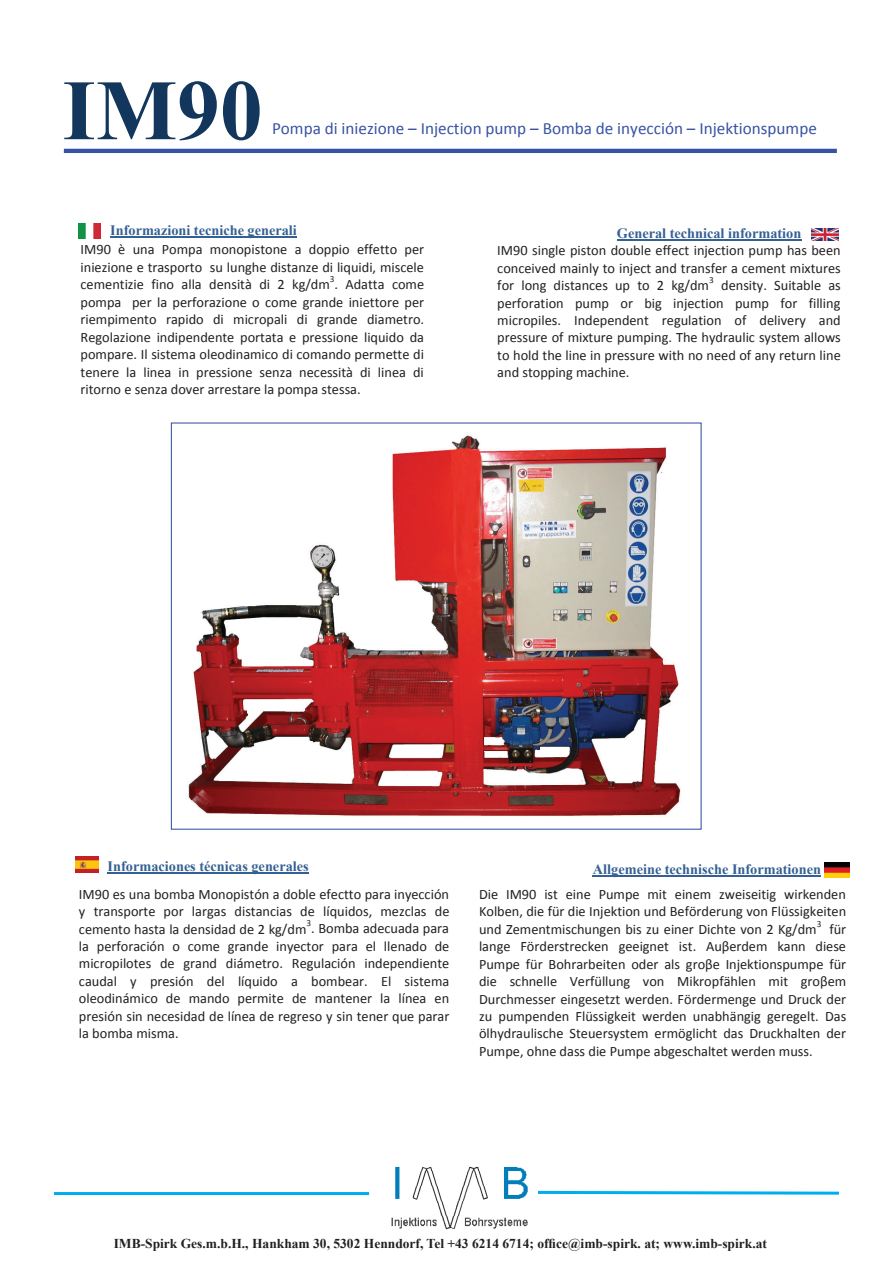
<style>
.page{position:relative;width:893px;height:1263px;background:#fff}
.page>*{position:absolute;margin:0;border:0;box-sizing:border-box;transform-origin:0 0}
.t1{font:700 85.8px "Times New Roman";color:#12365c}
.t2{font:17.1px "Calibri";color:#3853a3}
.t3{font:14.4px/17.4px "Calibri";color:#231f20;text-align:justify}
.t4{font:700 14.4px "Times New Roman";color:#346093}
.t5{font:700 13.5px "Times New Roman";color:#231f20}
.t6{font:9.3px "Calibri";color:#231f20}
</style>
<div class="page">
<hr style="left:54px;top:1192px;width:315px;height:3px;background:#00aeef">
<svg style="left:538px;top:1190px;width:301px;height:5px"></svg>
<img style="left:79px;top:223px;width:22px;height:15px">
<hr style="left:110px;top:237px;width:187px;height:1px;background:#346093">
<img style="left:188px;top:435px;width:493px;height:381px">
<hr style="left:64px;top:149px;width:773px;height:4px;background:#3853a3">
<img style="left:824px;top:862px;width:25px;height:15px">
<hr style="left:617px;top:240px;width:184px;height:1px;background:#346093">
<img style="left:812px;top:228px;width:27px;height:13px">
<img style="left:75px;top:856px;width:24px;height:17px">
<hr style="left:108px;top:872px;width:201px;height:2px;background:#346093">
<hr style="left:593px;top:875px;width:228px;height:1px;background:#346093">
<img style="left:391px;top:1166px;width:137px;height:64px">
<h1 class="t1" style="left:63px;top:51px;width:202px">IM90</h1>
<p class="t2" style="left:272px;top:117px;width:546px">Pompa di iniezione – Injection pump – Bomba de inyección – Injektionspumpe</p>
<p class="t4" style="left:110px;top:220px;width:188px">Informazioni tecniche generali</p>
<p class="t3" style="left:81px;top:240px;width:345px">IM90 è una Pompa monopistone a doppio effetto per iniezione e trasporto su lunghe distanze di liquidi, miscele cementizie fino alla densità di 2 kg/dm . Adatta come</p>
<p class="t6" style="left:330px;top:273px;width:6px">3</p>
<p class="t3" style="left:81px;top:293px;width:345px">pompa per la perforazione o come grande iniettore per riempimento rapido di micropali di grande diametro.<br>Regolazione indipendente portata e pressione liquido da pompare. Il sistema oleodinamico di comando permette di tenere la linea in pressione senza necessità di linea di ritorno e senza dover arrestare la pompa stessa.</p>
<p class="t4" style="left:617px;top:223px;width:186px">General technical information</p>
<p class="t3" style="left:497px;top:241px;width:345px">IM90 single piston double effect injection pump has been conceived mainly to inject and transfer a cement mixtures for long distances up to 2 kg/dm</p>
<p class="t6" style="left:709px;top:274px;width:6px">3</p>
<p class="t3" style="left:497px;top:276px;width:345px;text-indent:224px">density. Suitable as perforation pump or big injection pump for filling micropiles. Independent regulation of delivery and pressure of mixture pumping. The hydraulic system allows to hold the line in pressure with no need of any return line and stopping machine.</p>
<p class="t4" style="left:108px;top:856px;width:203px">Informaciones técnicas generales</p>
<p class="t4" style="left:593px;top:859px;width:230px">Allgemeine technische Informationen</p>
<p class="t3" style="left:79px;top:884px;width:372px">IM90 es una bomba Monopistón a doble efectto para inyección y transporte por largas distancias de líquidos, mezclas de cemento hasta la densidad de 2 kg/dm . Bomba adecuada para</p>
<p class="t6" style="left:307px;top:917px;width:6px">3</p>
<p class="t3" style="left:79px;top:937px;width:372px">la perforación o come grande inyector para el llenado de micropilotes de grand diámetro. Regulación independiente caudal y presión del líquido a bombear. El sistema oleodinámico de mando permite de mantener la línea en presión sin necesidad de línea de regreso y sin tener que parar la bomba misma.</p>
<p class="t3" style="left:479px;top:885px;width:369px">Die IM90 ist eine Pumpe mit einem zweiseitig wirkenden Kolben, die für die Injektion und Beförderung von Flüssigkeiten und Zementmischungen bis zu einer Dichte von 2 Kg/dm</p>
<p class="t6" style="left:817px;top:918px;width:6px">3</p>
<p class="t3" style="left:479px;top:919px;width:369px;text-indent:350px">für lange Förderstrecken geeignet ist. Auβerdem kann diese Pumpe für Bohrarbeiten oder als groβe Injektionspumpe für die schnelle Verfüllung von Mikropfählen mit groβem Durchmesser eingesetzt werden. Fördermenge und Druck der zu pumpenden Flüssigkeit werden unabhängig geregelt. Das ölhydraulische Steuersystem ermöglicht das Druckhalten der Pumpe, ohne dass die Pumpe abgeschaltet werden muss.</p>
<p class="t5" style="left:114px;top:1234px;width:655px">IMB-Spirk Ges.m.b.H., Hankham 30, 5302 Henndorf, Tel +43 6214 6714; office@imb-spirk. at; www.imb-spirk.at</p>
</div>
